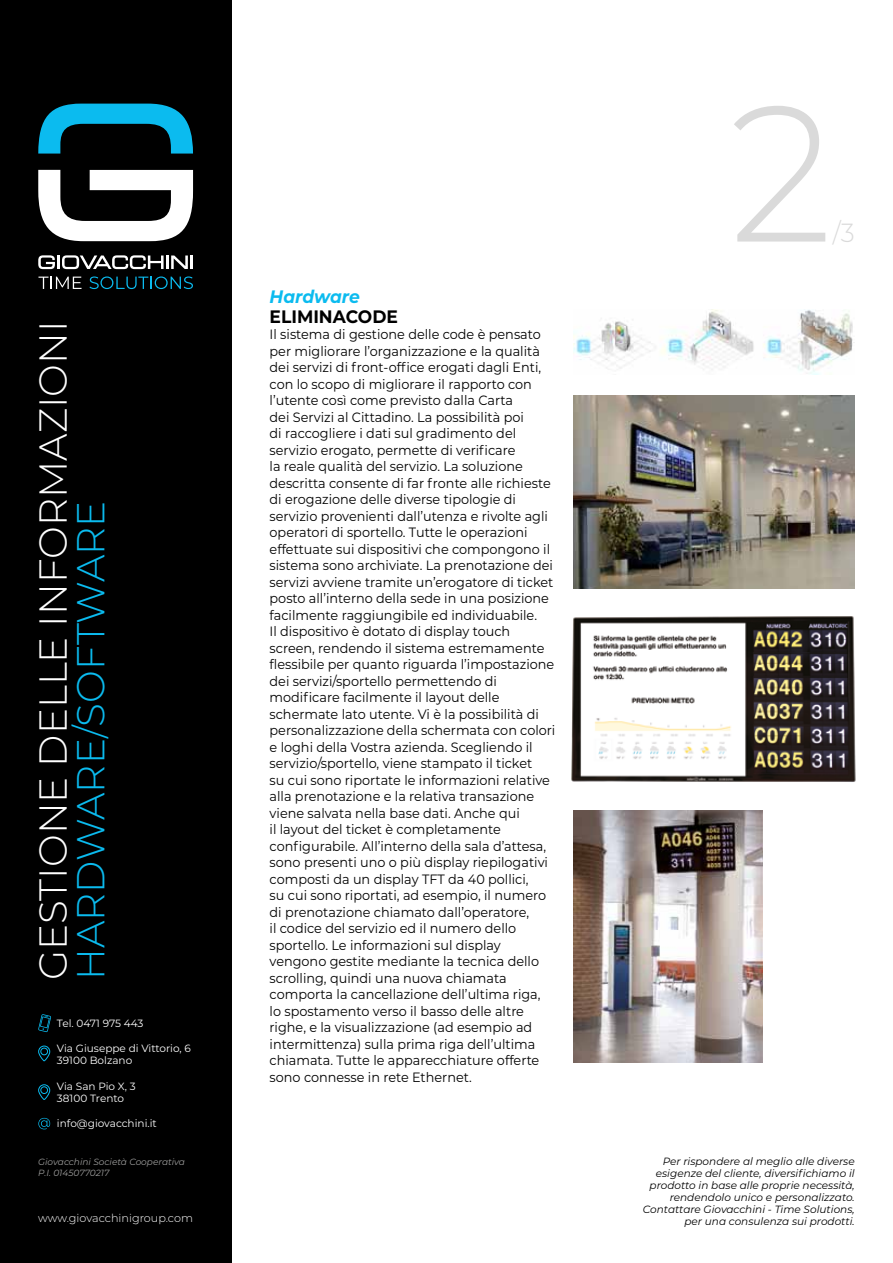
<style>
.page{position:relative;width:893px;height:1263px;background:#fff}
.page>*{position:absolute;margin:0;border:0;box-sizing:border-box;transform-origin:0 0}
.t1{font:300 192.6px "Montserrat";color:#dadada;scale:.95 1}
.t2{font:300 39px "Montserrat";color:#fff}
.t3{font:300 39px "Montserrat";color:#0bbbef}
.t4{font:300 26.25px "Montserrat";color:#dadada;scale:.95 1}
.t5{font:700 18px "Montserrat";color:#000;scale:.95 1}
.t6{font:italic 700 18px "Montserrat";color:#0bbbef;scale:.95 1}
.t7{font:13.5px/16.5px "Montserrat";color:#000;scale:.95 1}
.t8{font:300 11.25px "Montserrat";color:#fff}
.t9{font:italic 10.5px/12px "Montserrat";color:#000;text-align:right}
.t10{font:10.5px/12.6px "Montserrat";color:#fff}
.t11{font:italic 9px/10.8px "Montserrat";color:#9d9d9c}
</style>
<div class="page">
<div style="left:0;top:0;width:231px;height:1263px;background:#000"></div>
<svg style="left:38px;top:1045px;width:13px;height:17px"></svg>
<svg style="left:38px;top:1084px;width:13px;height:16px"></svg>
<svg style="left:38px;top:1014px;width:13px;height:18px"></svg>
<svg style="left:38px;top:1118px;width:12px;height:11px"></svg>
<svg style="left:38px;top:277px;width:44px;height:12px"></svg>
<svg style="left:90px;top:276px;width:103px;height:13px"></svg>
<svg style="left:38px;top:255px;width:17px;height:14px"></svg>
<hr style="left:57px;top:255px;width:3px;height:14px;background:#fff">
<svg style="left:62px;top:255px;width:102px;height:14px"></svg>
<hr style="left:166px;top:255px;width:3px;height:14px;background:#fff">
<svg style="left:171px;top:255px;width:17px;height:14px"></svg>
<hr style="left:190px;top:255px;width:3px;height:14px;background:#fff">
<svg style="left:38px;top:104px;width:155px;height:50px"></svg>
<svg style="left:38px;top:170px;width:155px;height:71px"></svg>
<img style="left:574px;top:395px;width:280px;height:193px">
<img style="left:574px;top:309px;width:281px;height:66px">
<img style="left:571px;top:616px;width:285px;height:166px">
<img style="left:574px;top:811px;width:188px;height:251px">
<h2 class="t2" style="left:26px;top:980px;width:661px;rotate:-90deg">GESTIONE DELLE INFORMAZIONI</h2>
<h2 class="t3" style="left:64px;top:980px;width:481px;rotate:-90deg">HARDWARE/SOFTWARE</h2>
<p class="t10" style="left:57px;top:1016px;width:88px">Tel. 0471 975 443</p>
<p class="t10" style="left:57px;top:1041px;width:135px">Via Giuseppe di Vittorio, 6<br>39100 Bolzano</p>
<p class="t10" style="left:57px;top:1079px;width:80px">Via San Pio X, 3<br>38100 Trento</p>
<p class="t10" style="left:57px;top:1117px;width:101px">info@giovacchini.it</p>
<p class="t11" style="left:38px;top:1156px;width:148px">Giovacchini Società Cooperativa<br>P.I. 01450770217</p>
<p class="t8" style="left:38px;top:1211px;width:156px">www.giovacchinigroup.com</p>
<h3 class="t6" style="left:270px;top:284px;width:97px">Hardware</h3>
<h3 class="t5" style="left:270px;top:303px;width:137px">ELIMINACODE</h3>
<p class="t7" style="left:270px;top:326px;width:302px">Il sistema di gestione delle code è pensato per migliorare l’organizzazione e la qualità dei servizi di front-office erogati dagli Enti, con lo scopo di migliorare il rapporto con l’utente così come previsto dalla Carta<br>dei Servizi al Cittadino. La possibilità poi<br>di raccogliere i dati sul gradimento del servizio erogato, permette di verificare<br>la reale qualità del servizio. La soluzione descritta consente di far fronte alle richieste di erogazione delle diverse tipologie di servizio provenienti dall’utenza e rivolte agli operatori di sportello. Tutte le operazioni effettuate sui dispositivi che compongono il sistema sono archiviate. La prenotazione dei servizi avviene tramite un’erogatore di ticket posto all’interno della sede in una posizione facilmente raggiungibile ed individuabile.<br>Il dispositivo è dotato di display touch screen, rendendo il sistema estremamente flessibile per quanto riguarda l’impostazione dei servizi/sportello permettendo di modificare facilmente il layout delle schermate lato utente. Vi è la possibilità di personalizzazione della schermata con colori e loghi della Vostra azienda. Scegliendo il servizio/sportello, viene stampato il ticket<br>su cui sono riportate le informazioni relative alla prenotazione e la relativa transazione viene salvata nella base dati. Anche qui<br>il layout del ticket è completamente configurabile. All’interno della sala d’attesa, sono presenti uno o più display riepilogativi composti da un display TFT da 40 pollici,<br>su cui sono riportati, ad esempio, il numero di prenotazione chiamato dall’operatore,<br>il codice del servizio ed il numero dello sportello. Le informazioni sul display vengono gestite mediante la tecnica dello scrolling, quindi una nuova chiamata comporta la cancellazione dell’ultima riga, lo spostamento verso il basso delle altre righe, e la visualizzazione (ad esempio ad intermittenza) sulla prima riga dell’ultima chiamata. Tutte le apparecchiature offerte sono connesse in rete Ethernet.</p>
<h1 class="t1" style="left:730px;top:42px;width:110px">2</h1>
<h3 class="t4" style="left:833px;top:214px;width:25px">/3</h3>
<p class="t9" style="left:643px;top:1154px;width:213px">Per rispondere al meglio alle diverse esigenze del cliente, diversifichiamo il prodotto in base alle proprie necessità, rendendolo unico e personalizzato.<br>Contattare Giovacchini - Time Solutions, per una consulenza sui prodotti.</p>
</div>
